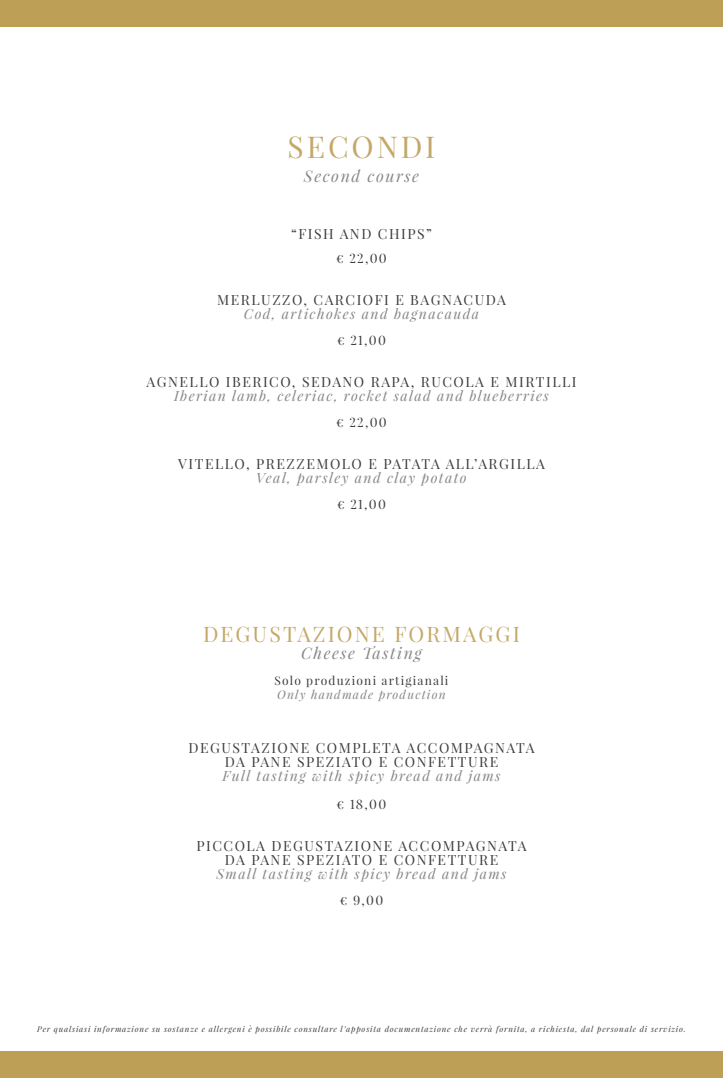
<style>
.page{position:relative;width:723px;height:1078px;background:#fff}
.page>*{position:absolute;margin:0;border:0;box-sizing:border-box;transform-origin:0 0}
.t1{font:30px "Playfair Display";letter-spacing:.1em;color:#c4a867}
.t2{font:21.3px "Playfair Display";letter-spacing:.1em;color:#c4a867}
.t3{font:italic 16px "Playfair Display";letter-spacing:.1em;color:#878787}
.t4{font:14px/14px "Playfair Display";letter-spacing:.11em;color:#3c3c3b;text-align:center}
.t5{font:italic 14px "Playfair Display";letter-spacing:.1em;color:#878787}
.t6{font:13px "Playfair Display";letter-spacing:.1em;color:#3c3c3b}
.t7{font:12px "Playfair Display";letter-spacing:.1em;color:#3c3c3b}
.t8{font:italic 12px "Playfair Display";letter-spacing:.1em;color:#878787}
.t9{font:italic 8px "Playfair Display";letter-spacing:.1em;color:#3c3c3b}
</style>
<div class="page">
<div style="left:0;top:0;width:723px;height:27px;background:#be9f56"></div>
<div style="left:0;top:1050px;width:723px;height:27px;background:#be9f56"></div>
<h1 class="t1" style="left:287px;top:128px;width:149px">SECONDI</h1>
<p class="t3" style="left:304px;top:165px;width:117px">Second course</p>
<p class="t4" style="left:291px;top:226px;width:142px">“FISH AND CHIPS”</p>
<p class="t6" style="left:336px;top:250px;width:52px">€ 22,00</p>
<p class="t4" style="left:217px;top:292px;width:290px">MERLUZZO, CARCIOFI E BAGNACUDA</p>
<p class="t5" style="left:244px;top:304px;width:237px">Cod, artichokes and bagnacauda</p>
<p class="t6" style="left:337px;top:332px;width:50px">€ 21,00</p>
<p class="t4" style="left:146px;top:374px;width:432px">AGNELLO IBERICO, SEDANO RAPA, RUCOLA E MIRTILLI</p>
<p class="t5" style="left:174px;top:386px;width:376px">Iberian lamb, celeriac, rocket salad and blueberries</p>
<p class="t6" style="left:336px;top:414px;width:52px">€ 22,00</p>
<p class="t4" style="left:178px;top:456px;width:368px">VITELLO, PREZZEMOLO E PATATA ALL’ARGILLA</p>
<p class="t5" style="left:256px;top:468px;width:212px">Veal, parsley and clay potato</p>
<p class="t6" style="left:337px;top:496px;width:50px">€ 21,00</p>
<h2 class="t2" style="left:203px;top:620px;width:318px">DEGUSTAZIONE FORMAGGI</h2>
<p class="t3" style="left:301px;top:642px;width:122px">Cheese Tasting</p>
<p class="t7" style="left:274px;top:673px;width:175px">Solo produzioni artigianali</p>
<p class="t8" style="left:277px;top:686px;width:170px">Only handmade production</p>
<p class="t4" style="left:188px;top:740px;width:348px">DEGUSTAZIONE COMPLETA ACCOMPAGNATA<br>DA PANE SPEZIATO E CONFETTURE</p>
<p class="t5" style="left:222px;top:766px;width:279px">Full tasting with spicy bread and jams</p>
<p class="t6" style="left:337px;top:796px;width:51px">€ 18,00</p>
<p class="t4" style="left:196px;top:838px;width:332px">PICCOLA DEGUSTAZIONE ACCOMPAGNATA<br>DA PANE SPEZIATO E CONFETTURE</p>
<p class="t5" style="left:216px;top:864px;width:291px">Small tasting with spicy bread and jams</p>
<p class="t6" style="left:340px;top:892px;width:45px">€ 9,00</p>
<p class="t9" style="left:37px;top:1023px;width:650px">Per qualsiasi informazione su sostanze e allergeni è possibile consultare l’apposita documentazione che verrà fornita, a richiesta, dal personale di servizio.</p>
</div>
